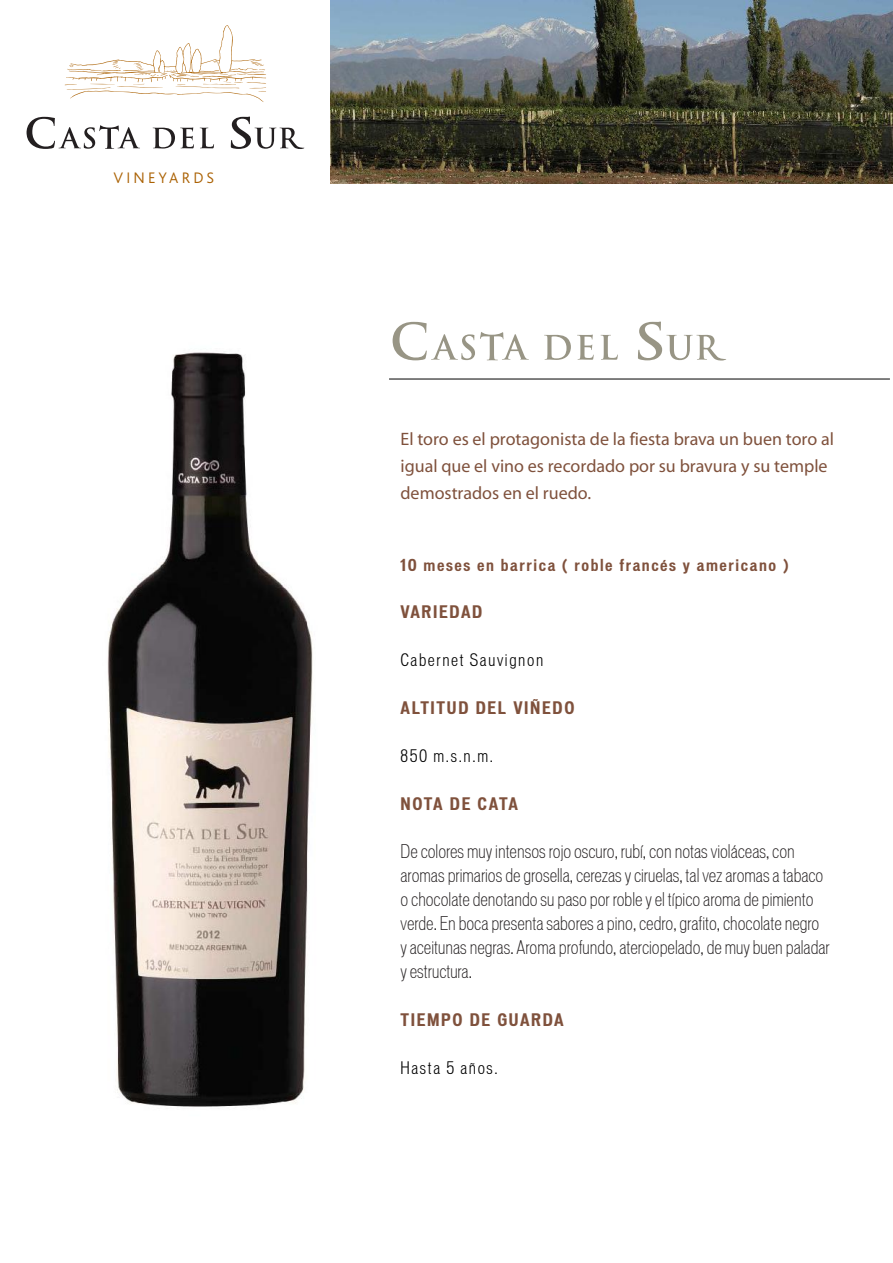
<style>
.page{position:relative;width:893px;height:1263px;background:#fff}
.page>*{position:absolute;margin:0;border:0;box-sizing:border-box;transform-origin:0 0}
.t1{font:300 condensed 18px/24px "Vonnes";color:#231f20}
.t2{font:18px/27px "Myriad";color:#7f513c}
.t3{font:700 condensed 16.5px "Vonnes";letter-spacing:.1em;color:#7f513c}
.t4{font:100 condensed 16.5px "Vonnes";letter-spacing:.1em;color:#000}
.t5{font:300 15.9px "Bliss";letter-spacing:.2em;color:#aa6103}
.t6{font:700 condensed 15.75px "Vonnes";letter-spacing:.1em;color:#7f513c}
</style>
<div class="page">
<hr style="left:389px;top:379px;width:501px;height:1px;background:#000">
<svg style="left:393px;top:322px;width:136px;height:38px"></svg>
<svg style="left:544px;top:335px;width:27px;height:25px"></svg>
<svg style="left:577px;top:335px;width:17px;height:25px"></svg>
<svg style="left:601px;top:335px;width:17px;height:25px"></svg>
<svg style="left:638px;top:321px;width:88px;height:40px"></svg>
<img style="left:107px;top:352px;width:206px;height:755px">
<img style="left:330px;top:0;width:563px;height:184px">
<svg style="left:27px;top:117px;width:113px;height:32px"></svg>
<svg style="left:153px;top:127px;width:41px;height:22px"></svg>
<svg style="left:200px;top:128px;width:14px;height:20px"></svg>
<svg style="left:231px;top:116px;width:73px;height:33px"></svg>
<svg style="left:65px;top:25px;width:201px;height:77px"></svg>
<p class="t5" style="left:113px;top:169px;width:102px">VINEYARDS</p>
<p class="t2" style="left:400px;top:426px;width:435px">El toro es el protagonista de la fiesta brava un buen toro al igual que el vino es recordado por su bravura y su temple demostrados en el ruedo.</p>
<p class="t6" style="left:400px;top:556px;width:389px">10 meses en barrica ( roble francés y americano )</p>
<p class="t3" style="left:400px;top:602px;width:83px">VARIEDAD</p>
<p class="t4" style="left:400px;top:650px;width:144px">Cabernet Sauvignon</p>
<p class="t3" style="left:400px;top:698px;width:175px">ALTITUD DEL VIÑEDO</p>
<p class="t4" style="left:400px;top:746px;width:94px">850 m.s.n.m.</p>
<p class="t3" style="left:400px;top:794px;width:119px">NOTA DE CATA</p>
<p class="t1" style="left:400px;top:839px;width:431px">De colores muy intensos rojo oscuro, rubí, con notas violáceas, con aromas primarios de grosella, cerezas y ciruelas, tal vez aromas a tabaco o chocolate denotando su paso por roble y el típico aroma de pimiento verde. En boca presenta sabores a pino, cedro, grafito, chocolate negro y aceitunas negras. Aroma profundo, aterciopelado, de muy buen paladar y estructura.</p>
<p class="t3" style="left:400px;top:1010px;width:165px">TIEMPO DE GUARDA</p>
<p class="t4" style="left:400px;top:1058px;width:99px">Hasta 5 años.</p>
</div>
